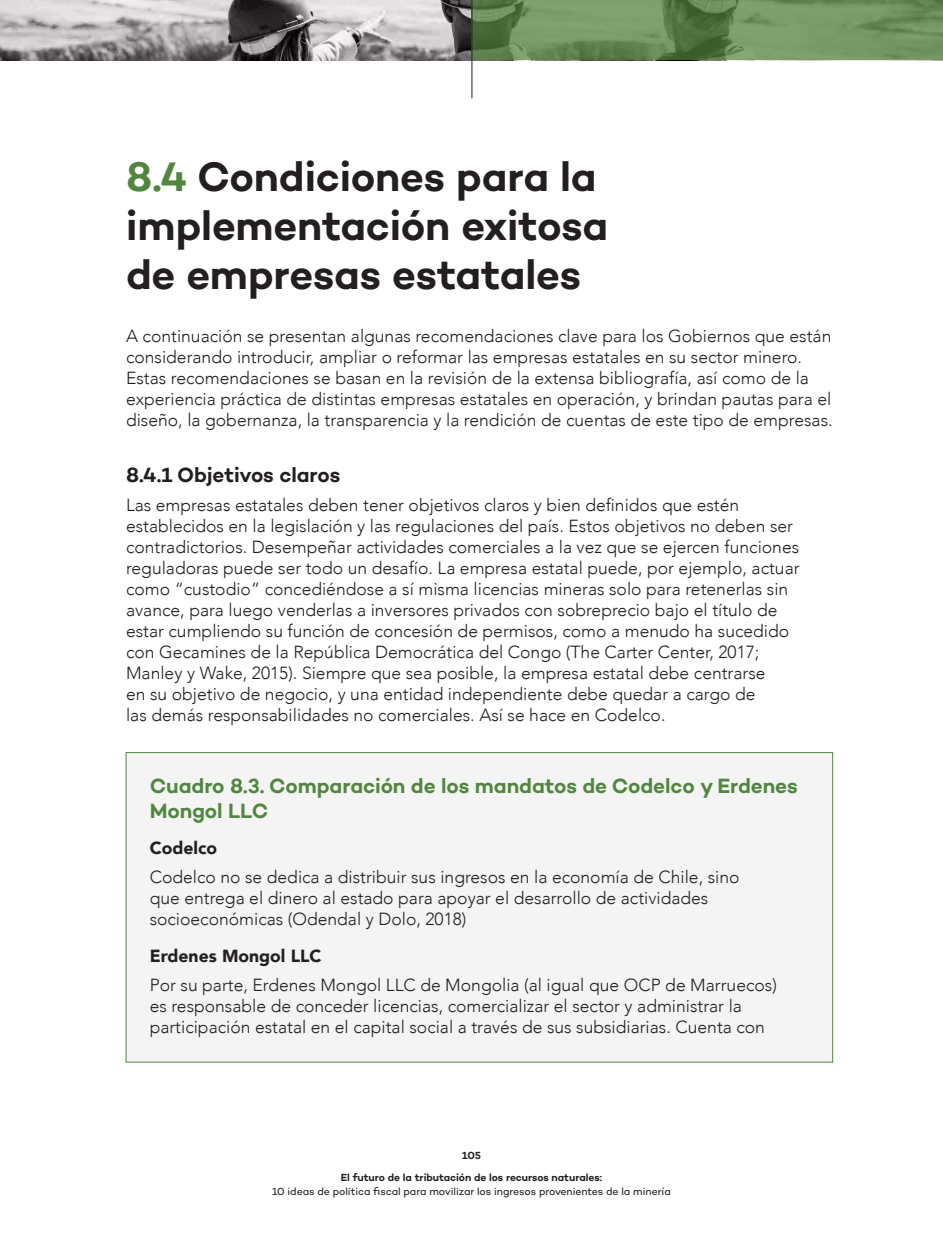
<style>
.page{position:relative;width:943px;height:1240px;background:#fff}
.page>*{position:absolute;margin:0;border:0;box-sizing:border-box;transform-origin:0 0}
.Head1-NEW{font:600 42px/49px "Campton";letter-spacing:-.005em;color:#231f20}
.Box_Title-Green{font:600 21px/24.5px "Campton";letter-spacing:-.005em;color:#51863e}
.Head_3{font:600 21px "Campton";letter-spacing:-.005em;color:#231f20}
.Body{font:300 17.5px/21px "Avenir";color:#231f20}
.Box_Copy-Green{font:300 17.5px/21px "Avenir";color:#231f20}
.Box_Copy-Green-2{font:900 17.5px "Avenir";color:#231f20}
.t1{font:10.5px "Campton";letter-spacing:-.005em;color:#231f20}
.t2{font:600 10.5px/21.9px "Campton";letter-spacing:-.005em;color:#231f20;text-align:center}
.s1{color:#51863e}
</style>
<div class="page">
<img style="left:0;top:0;width:471px;height:60px">
<svg style="left:472px;top:0;width:470px;height:60px;background:#6a8e5c"></svg>
<hr style="left:471px;top:0;width:1px;height:98px;background:#231f20">
<div style="left:126px;top:752px;width:707px;height:310px;background:#f4f4f4;border:1px solid #51863e"></div>
<p class="Head1-NEW" style="left:126px;top:151px;width:483px"><span class="s1">8.4</span> Condiciones para la implementación exitosa de empresas estatales</p>
<p class="Body" style="left:126px;top:325px;width:708px">A continuación se presentan algunas recomendaciones clave para los Gobiernos que están considerando introducir, ampliar o reformar las empresas estatales en su sector minero.<br>Estas recomendaciones se basan en la revisión de la extensa bibliografía, así como de la experiencia práctica de distintas empresas estatales en operación, y brindan pautas para el diseño, la gobernanza, la transparencia y la rendición de cuentas de este tipo de empresas.</p>
<p class="Head_3" style="left:126px;top:462px;width:216px">8.4.1 Objetivos claros</p>
<p class="Body" style="left:126px;top:495px;width:675px">Las empresas estatales deben tener objetivos claros y bien definidos que estén establecidos en la legislación y las regulaciones del país. Estos objetivos no deben ser contradictorios. Desempeñar actividades comerciales a la vez que se ejercen funciones reguladoras puede ser todo un desafío. La empresa estatal puede, por ejemplo, actuar como “custodio” concediéndose a sí misma licencias mineras solo para retenerlas sin avance, para luego venderlas a inversores privados con sobreprecio bajo el título de estar cumpliendo su función de concesión de permisos, como a menudo ha sucedido con Gecamines de la República Democrática del Congo (The Carter Center, 2017; Manley y Wake, 2015). Siempre que sea posible, la empresa estatal debe centrarse<br>en su objetivo de negocio, y una entidad independiente debe quedar a cargo de<br>las demás responsabilidades no comerciales. Así se hace en Codelco.</p>
<p class="Box_Title-Green" style="left:150px;top:773px;width:649px">Cuadro 8.3. Comparación de los mandatos de Codelco y Erdenes<br>Mongol LLC</p>
<p class="Box_Copy-Green-2" style="left:150px;top:833px;width:69px">Codelco</p>
<p class="Box_Copy-Green" style="left:150px;top:867px;width:591px">Codelco no se dedica a distribuir sus ingresos en la economía de Chile, sino que entrega el dinero al estado para apoyar el desarrollo de actividades socioeconómicas (Odendal y Dolo, 2018)</p>
<p class="Box_Copy-Green-2" style="left:150px;top:941px;width:173px">Erdenes Mongol LLC</p>
<p class="Box_Copy-Green" style="left:150px;top:974px;width:628px">Por su parte, Erdenes Mongol LLC de Mongolia (al igual que OCP de Marruecos) es responsable de conceder licencias, comercializar el sector y administrar la participación estatal en el capital social a través de sus subsidiarias. Cuenta con</p>
<p class="t2" style="left:341px;top:1144px;width:263px">105<br>El futuro de la tributación de los recursos naturales:</p>
<p class="t1" style="left:272px;top:1184px;width:400px">10 ideas de política fiscal para movilizar los ingresos provenientes de la minería</p>
</div>
